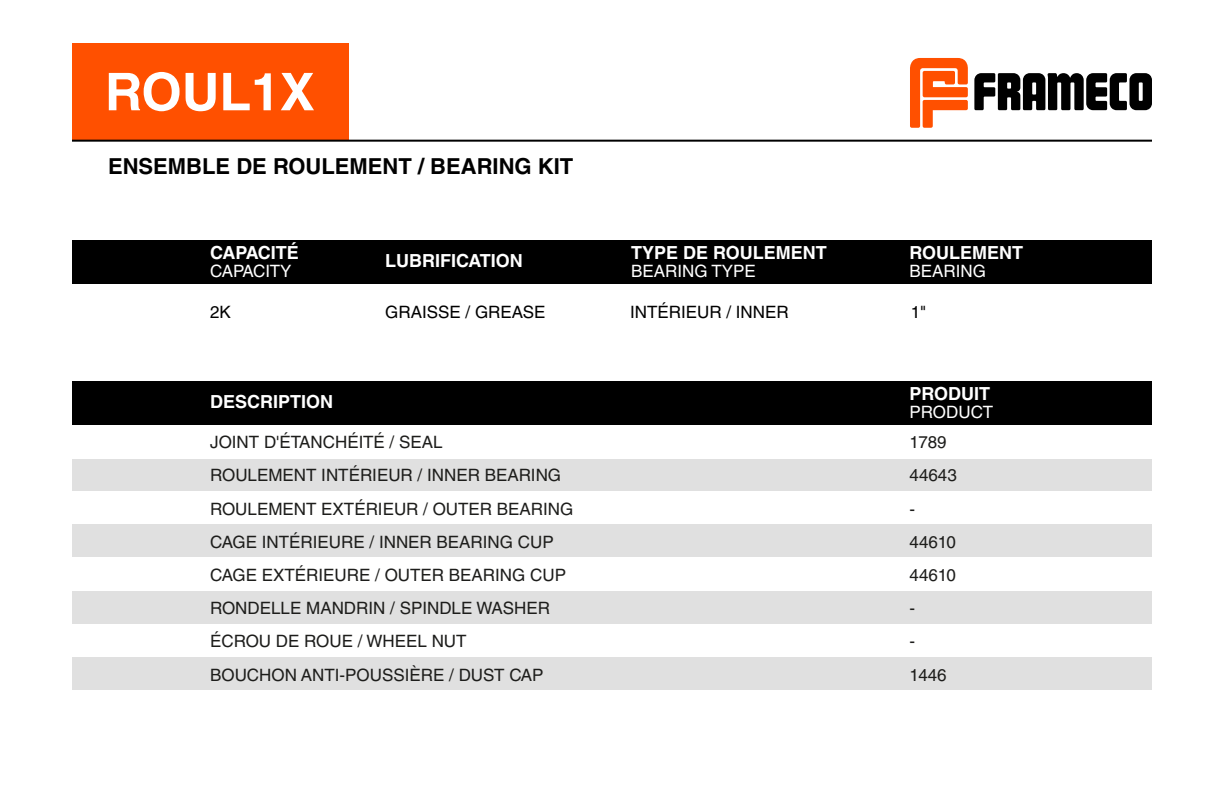
<style>
.page{position:relative;width:1224px;height:788px;background:#fff}
.page>*{position:absolute;margin:0;border:0;box-sizing:border-box;transform-origin:0 0}
.t1{font:700 52px "Helvetica LT Std";color:#fff}
.t2{font:700 22px "Helvetica LT Std";color:#000}
.t3{font:700 18px "Helvetica LT Std";color:#fff}
.t4{font:17px "Helvetica LT Std";color:#1d1d1b}
.t5{font:17px "Helvetica LT Std";color:#000}
.t6{font:17px "Helvetica LT Std";color:#fff}
.t7{font:17px "Helvetica LT Std";letter-spacing:-.02em;color:#fff}
</style>
<div class="page">
<div style="left:72px;top:458px;width:1080px;height:33px;background:#e0e0e0"></div>
<div style="left:72px;top:524px;width:1080px;height:33px;background:#e0e0e0"></div>
<div style="left:72px;top:591px;width:1080px;height:33px;background:#e0e0e0"></div>
<div style="left:72px;top:657px;width:1080px;height:33px;background:#e0e0e0"></div>
<div style="left:72px;top:382px;width:1080px;height:43px;background:#000"></div>
<svg style="left:974px;top:73px;width:178px;height:37px"></svg>
<svg style="left:910px;top:58px;width:58px;height:70px"></svg>
<div style="left:72px;top:43px;width:276px;height:98px;background:#ff5000"></div>
<hr style="left:72px;top:140px;width:1080px;height:2px;background:#000">
<div style="left:72px;top:240px;width:1080px;height:43px;background:#000"></div>
<h1 class="t1" style="left:105px;top:60px;width:211px">ROUL1X</h1>
<p class="t2" style="left:108px;top:153px;width:467px">ENSEMBLE DE ROULEMENT / BEARING KIT</p>
<p class="t3" style="left:210px;top:242px;width:90px">CAPACITÉ</p>
<p class="t3" style="left:631px;top:242px;width:197px">TYPE DE ROULEMENT</p>
<p class="t3" style="left:910px;top:242px;width:115px">ROULEMENT</p>
<p class="t3" style="left:385px;top:250px;width:139px">LUBRIFICATION</p>
<p class="t7" style="left:210px;top:261px;width:83px">CAPACITY</p>
<p class="t6" style="left:631px;top:261px;width:126px">BEARING TYPE</p>
<p class="t6" style="left:910px;top:261px;width:78px">BEARING</p>
<p class="t5" style="left:210px;top:302px;width:22px">2K</p>
<p class="t5" style="left:385px;top:302px;width:162px">GRAISSE / GREASE</p>
<p class="t5" style="left:630px;top:302px;width:160px">INTÉRIEUR / INNER</p>
<p class="t5" style="left:911px;top:302px;width:17px">1"</p>
<p class="t3" style="left:210px;top:391px;width:125px">DESCRIPTION</p>
<p class="t3" style="left:910px;top:383px;width:82px">PRODUIT</p>
<p class="t6" style="left:910px;top:402px;width:85px">PRODUCT</p>
<p class="t4" style="left:210px;top:432px;width:234px">JOINT D'ÉTANCHÉITÉ / SEAL</p>
<p class="t4" style="left:910px;top:432px;width:39px">1789</p>
<p class="t4" style="left:210px;top:465px;width:353px">ROULEMENT INTÉRIEUR / INNER BEARING</p>
<p class="t4" style="left:910px;top:465px;width:49px">44643</p>
<p class="t4" style="left:210px;top:498px;width:365px">ROULEMENT EXTÉRIEUR / OUTER BEARING</p>
<p class="t4" style="left:910px;top:498px;width:7px">-</p>
<p class="t4" style="left:210px;top:532px;width:345px">CAGE INTÉRIEURE / INNER BEARING CUP</p>
<p class="t4" style="left:910px;top:532px;width:48px">44610</p>
<p class="t4" style="left:210px;top:565px;width:357px">CAGE EXTÉRIEURE / OUTER BEARING CUP</p>
<p class="t4" style="left:910px;top:565px;width:48px">44610</p>
<p class="t4" style="left:210px;top:598px;width:341px">RONDELLE MANDRIN / SPINDLE WASHER</p>
<p class="t4" style="left:910px;top:598px;width:7px">-</p>
<p class="t4" style="left:210px;top:631px;width:258px">ÉCROU DE ROUE / WHEEL NUT</p>
<p class="t4" style="left:910px;top:631px;width:7px">-</p>
<p class="t4" style="left:210px;top:664px;width:335px">BOUCHON ANTI-POUSSIÈRE / DUST CAP</p>
<p class="t4" style="left:910px;top:664px;width:39px">1446</p>
</div>
